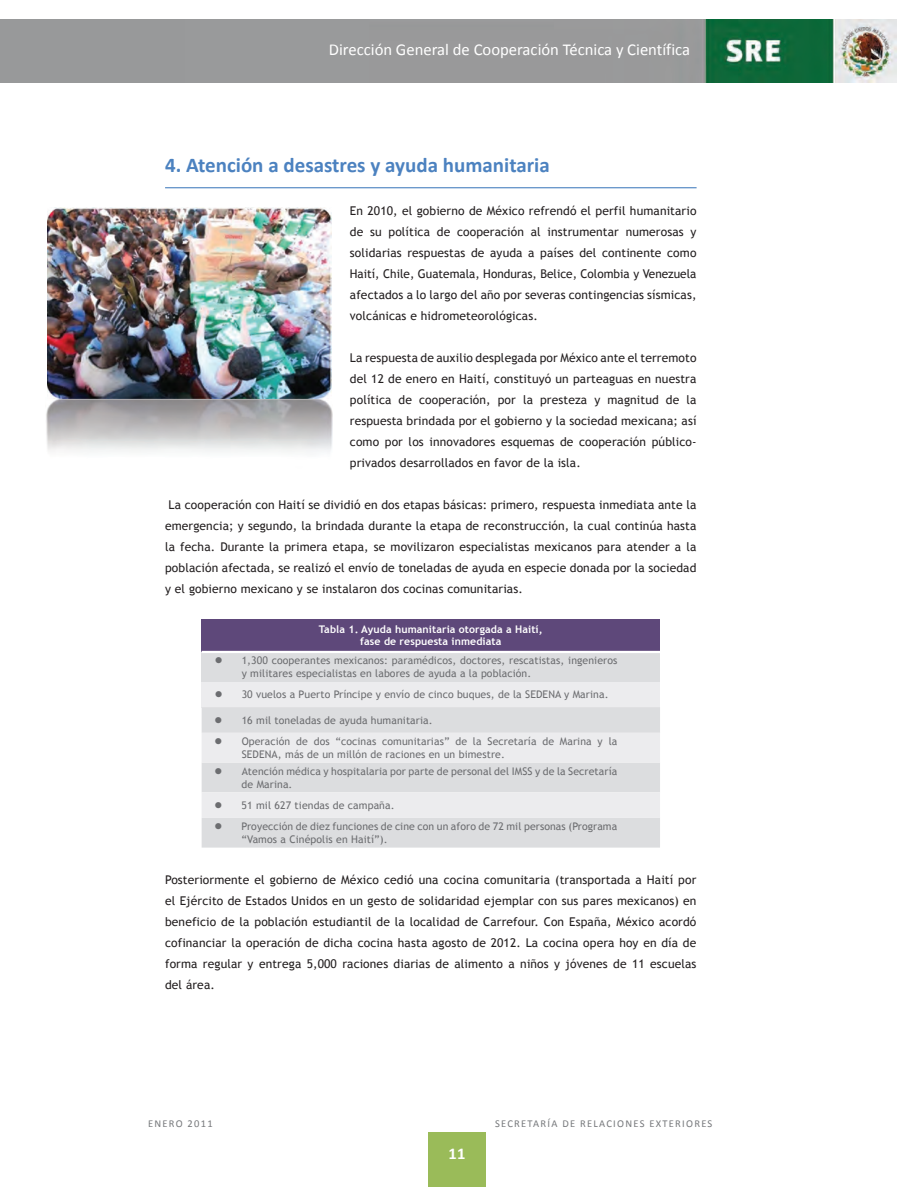
<style>
.page{position:relative;width:917px;height:1187px;background:#fff}
.page>*{position:absolute;margin:0;border:0;box-sizing:border-box;transform-origin:0 0}
.t1{font:700 21px "Calibri";color:#4c82c0}
.t2{font:16.65px "Calibri";color:#fff}
.t3{font:700 16.5px "Calibri";color:#fff}
.t4{font:12px/21px "Trebuchet MS";letter-spacing:.01em;color:#231f20;text-align:justify}
.t5{font:10.5px/20.9px "Trebuchet MS";letter-spacing:.01em;color:#6c6d70}
.t6{font:700 10.5px/12px "Trebuchet MS";letter-spacing:.01em;color:#fff;text-align:center}
.t7{font:10.5px "Calibri";letter-spacing:.12em;color:#76787b}
</style>
<div class="page">
<img style="left:1px;top:20px;width:895px;height:63px">
<div style="left:428px;top:1131px;width:57px;height:55px;background:#9abb59"></div>
<img style="left:46px;top:398px;width:287px;height:54px">
<img style="left:48px;top:208px;width:283px;height:190px">
<hr style="left:165px;top:187px;width:531px;height:1px;background:#4c82c0">
<div style="left:201px;top:619px;width:458px;height:33px;background:#5e487a"></div>
<div style="left:201px;top:652px;width:458px;height:29px;background:#dcdddf"></div>
<div style="left:201px;top:681px;width:458px;height:26px;background:#ececee"></div>
<div style="left:201px;top:707px;width:458px;height:140px;background:#dcdddf"></div>
<hr style="left:201px;top:650px;width:458px;height:3px;background:#fff">
<svg style="left:215px;top:717px;width:6px;height:6px"></svg>
<svg style="left:201px;top:732px;width:458px;height:97px;background:#e5e5e7"></svg>
<h2 class="t2" style="left:329px;top:39px;width:363px">Dirección General de Cooperación Técnica y Científica</h2>
<h1 class="t1" style="left:165px;top:152px;width:386px">4. Atención a desastres y ayuda humanitaria</h1>
<p class="t4" style="left:350px;top:200px;width:348px">En 2010, el gobierno de México refrendó el perfil humanitario de su política de cooperación al instrumentar numerosas y solidarias respuestas de ayuda a países del continente como Haití, Chile, Guatemala, Honduras, Belice, Colombia y Venezuela afectados a lo largo del año por severas contingencias sísmicas, volcánicas e hidrometeorológicas.</p>
<p class="t4" style="left:350px;top:347px;width:348px">La respuesta de auxilio desplegada por México ante el terremoto del 12 de enero en Haití, constituyó un parteaguas en nuestra política de cooperación, por la presteza y magnitud de la respuesta brindada por el gobierno y la sociedad mexicana; así como por los innovadores esquemas de cooperación público&shy;privados desarrollados en favor de la isla.</p>
<p class="t4" style="left:165px;top:494px;width:532px">La cooperación con Haití se dividió en dos etapas básicas: primero, respuesta inmediata ante la emergencia; y segundo, la brindada durante la etapa de reconstrucción, la cual continúa hasta la fecha. Durante la primera etapa, se movilizaron especialistas mexicanos para atender a la población afectada, se realizó el envío de toneladas de ayuda en especie donada por la sociedad y el gobierno mexicano y se instalaron dos cocinas comunitarias.</p>
<p class="t6" style="left:319px;top:623px;width:225px">Tabla 1. Ayuda humanitaria otorgada a Haití, fase de respuesta inmediata</p>
<p class="t5" style="left:241px;top:653px;width:377px;line-height:13.5px">1,300 cooperantes mexicanos: paramédicos, doctores, rescatistas, ingenieros y militares especialistas en labores de ayuda a la población.</p>
<p class="t5" style="left:241px;top:684px;width:368px">30 vuelos a Puerto Príncipe y envío de cinco buques, de la SEDENA y Marina.</p>
<p class="t5" style="left:241px;top:709px;width:377px">16 mil toneladas de ayuda humanitaria.<br>Operación de dos “cocinas comunitarias” de la Secretaría de Marina y la</p>
<p class="t5" style="left:241px;top:746px;width:377px;line-height:16.2px">SEDENA, más de un millón de raciones en un bimestre.<br>Atención médica y hospitalaria por parte de personal del IMSS y de la Secretaría</p>
<p class="t5" style="left:241px;top:774px;width:377px">de Marina.<br>51 mil 627 tiendas de campaña.<br>Proyección de diez funciones de cine con un aforo de 72 mil personas (Programa</p>
<p class="t5" style="left:241px;top:829px;width:147px">“Vamos a Cinépolis en Haití”).</p>
<p class="t4" style="left:165px;top:868px;width:533px">Posteriormente el gobierno de México cedió una cocina comunitaria (transportada a Haití por el Ejército de Estados Unidos en un gesto de solidaridad ejemplar con sus pares mexicanos) en beneficio de la población estudiantil de la localidad de Carrefour. Con España, México acordó cofinanciar la operación de dicha cocina hasta agosto de 2012. La cocina opera hoy en día de forma regular y entrega 5,000 raciones diarias de alimento a niños y jóvenes de 11 escuelas del área.</p>
<p class="t7" style="left:148px;top:1117px;width:66px">ENERO 2011</p>
<p class="t7" style="left:495px;top:1117px;width:219px">SECRETARÍA DE RELACIONES EXTERIORES</p>
<h3 class="t3" style="left:448px;top:1142px;width:18px">11</h3>
</div>
